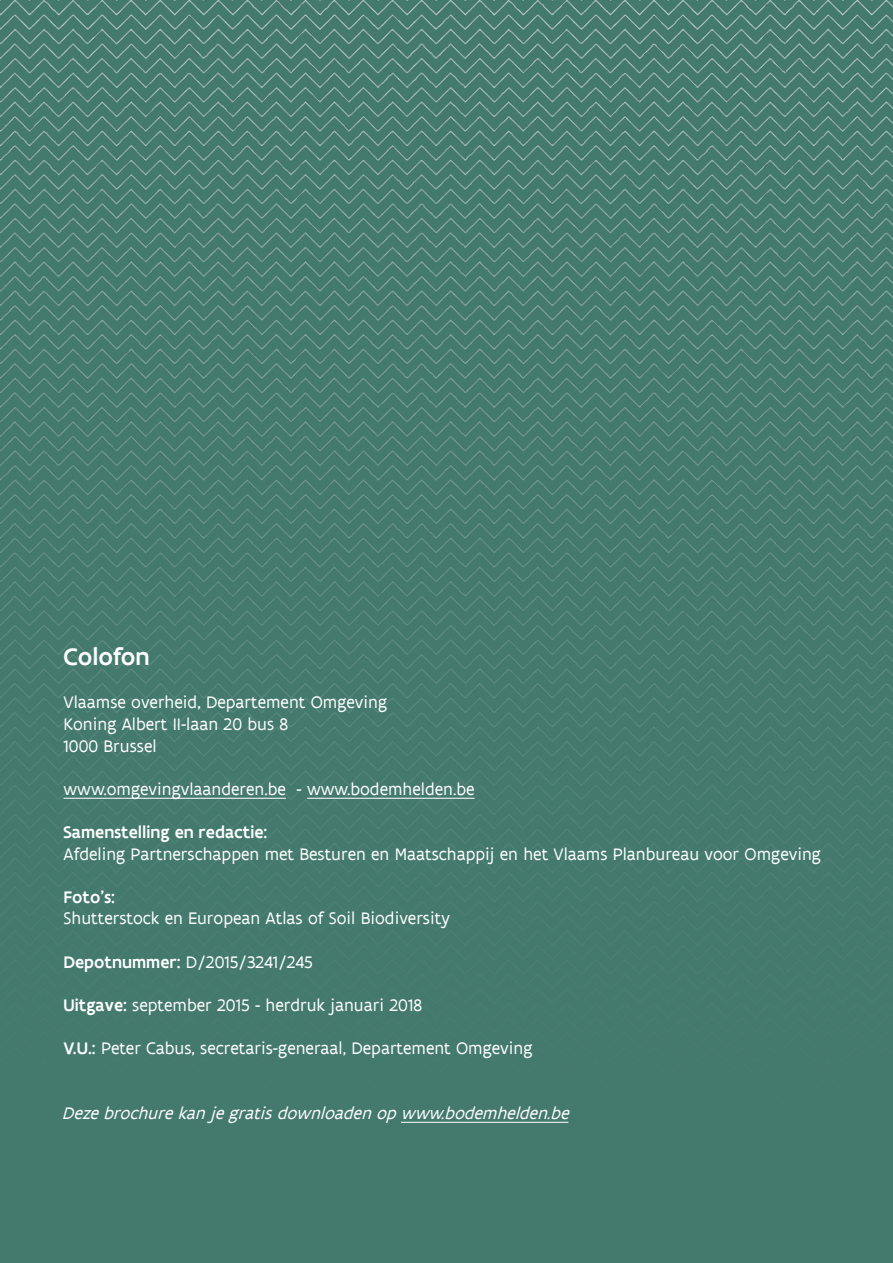
<style>
.page{position:relative;width:893px;height:1263px;background:#fff}
.page>*{position:absolute;margin:0;border:0;box-sizing:border-box;transform-origin:0 0}
.t1{font:500 25.5px "Flanders Art Sans";color:#fff}
.t2{font:18px/21.6px "Flanders Art Sans";color:#fff}
.t3{font:italic 18px "Flanders Art Sans";color:#fff}
.t4{font:500 18px "Flanders Art Sans";color:#fff}
.s1{font-weight:500}
</style>
<div class="page">
<img style="left:0;top:0;width:893px;height:1263px">
<hr style="left:401px;top:1122px;width:167px;height:1px;background:#fff">
<hr style="left:307px;top:798px;width:168px;height:1px;background:#fff">
<hr style="left:64px;top:798px;width:222px;height:1px;background:#fff">
<h1 class="t1" style="left:64px;top:641px;width:88px">Colofon</h1>
<p class="t2" style="left:64px;top:692px;width:325px">Vlaamse overheid, Departement Omgeving<br>Koning Albert II-laan 20 bus 8<br>1000 Brussel</p>
<p class="t2" style="left:64px;top:778px;width:413px">www.omgevingvlaanderen.be - www.bodemhelden.be</p>
<p class="t4" style="left:64px;top:821px;width:205px">Samenstelling en redactie:</p>
<p class="t2" style="left:64px;top:843px;width:759px">Afdeling Partnerschappen met Besturen en Maatschappij en het Vlaams Planbureau voor Omgeving</p>
<p class="t4" style="left:64px;top:886px;width:53px">Foto’s:</p>
<p class="t2" style="left:64px;top:908px;width:388px">Shutterstock en European Atlas of Soil Biodiversity</p>
<p class="t2" style="left:64px;top:951px;width:251px"><span class="s1">Depotnummer:</span> D/2015/3241/245</p>
<p class="t2" style="left:64px;top:994px;width:360px"><span class="s1">Uitgave:</span> september 2015 - herdruk januari 2018</p>
<p class="t2" style="left:64px;top:1038px;width:470px"><span class="s1">V.U.:</span> Peter Cabus, secretaris-generaal, Departement Omgeving</p>
<p class="t3" style="left:62px;top:1102px;width:514px">Dezebrochurekanjegratisdownloadenop www.bodemhelden.be</p>
</div>
